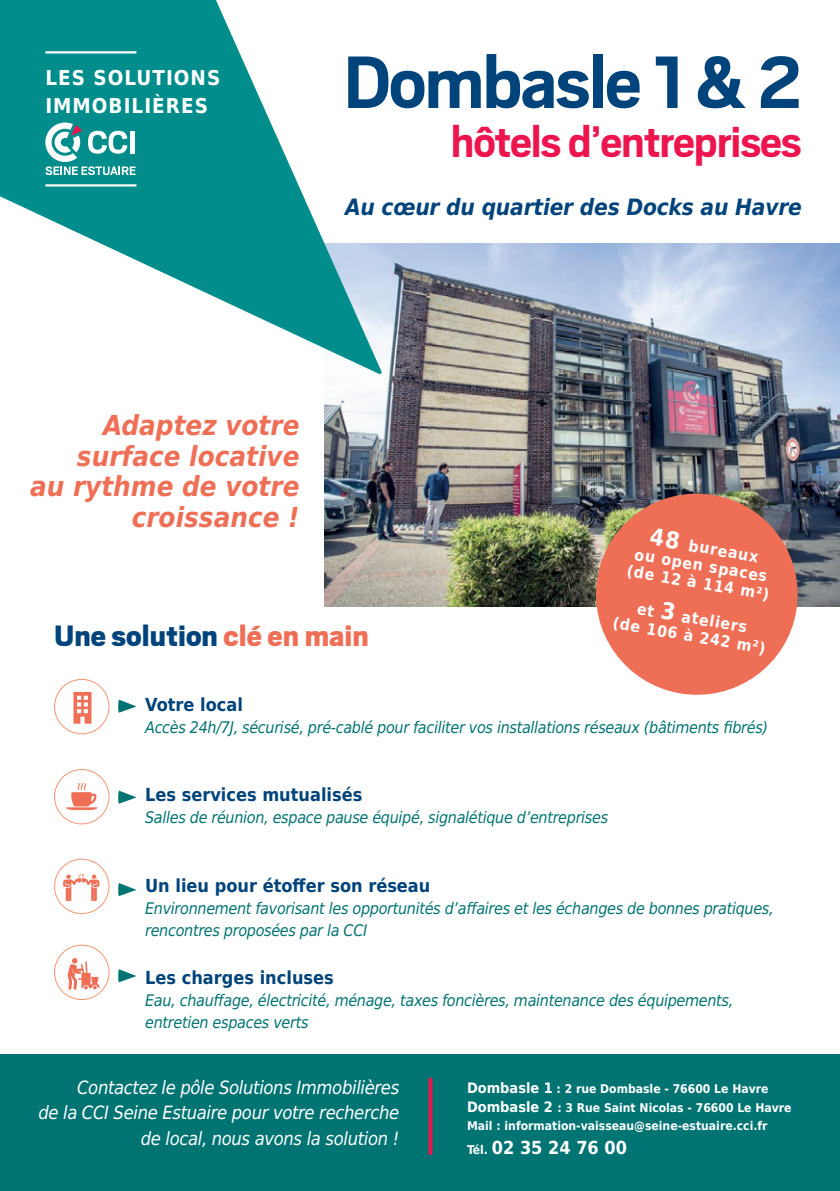
<style>
.page{position:relative;width:840px;height:1191px;background:#fff}
.page>*{position:absolute;margin:0;border:0;box-sizing:border-box;transform-origin:0 0}
.t1{font:700 82.2px "Scout";letter-spacing:-.025em;color:#00447b}
.t2{font:700 49px "Scout";letter-spacing:-.025em;color:#ed154e}
.t3{font:900 32.8px "Scout";color:#00447b}
.t4{font:italic 700 27.6px/30.4px "DejaVu Sans Condensed";color:#ef6f56;text-align:right}
.t5{font:italic 700 22.6px "DejaVu Sans Condensed";letter-spacing:-.01em;color:#00447b}
.t6{font:700 20.4px/27.8px "DejaVu Sans Condensed";letter-spacing:.05em;color:#fff}
.t7{font:italic 18.2px/25.2px "DejaVu Sans Condensed";letter-spacing:-.02em;color:#fff;text-align:right}
.t8{font:700 18px "DejaVu Sans Condensed";color:#00447b}
.t9{font:700 18px "DejaVu Sans Condensed";color:#fff}
.t10{font:italic 16px/22px "DejaVu Sans Condensed";letter-spacing:-.02em;color:#007473}
.t11{font:700 15.8px/17.8px "DejaVu Sans Condensed";color:#fff}
.t12{font:700 12px/18.8px "DejaVu Sans Condensed";color:#fff}
.s1{color:#ef6f56}
.s2{font-size:14.4px}
.s3{font-size:12px}
</style>
<div class="page">
<div style="left:54px;top:858px;width:55px;height:56px;border:1px solid #f69573;border-radius:50%"></div>
<svg style="left:63px;top:873px;width:36px;height:28px"></svg>
<div style="left:0;top:1054px;width:839px;height:137px;background:#007473"></div>
<svg style="left:428px;top:1079px;width:4px;height:74px"></svg>
<svg style="left:118px;top:699px;width:18px;height:14px"></svg>
<svg style="left:118px;top:883px;width:18px;height:13px"></svg>
<svg style="left:118px;top:969px;width:18px;height:13px"></svg>
<div style="left:54px;top:679px;width:55px;height:55px;border:1px solid #f69573;border-radius:50%"></div>
<div style="left:54px;top:944px;width:55px;height:56px;border:1px solid #f69573;border-radius:50%"></div>
<svg style="left:67px;top:958px;width:32px;height:31px"></svg>
<div style="left:54px;top:769px;width:55px;height:55px;border:1px solid #f69573;border-radius:50%"></div>
<svg style="left:118px;top:790px;width:18px;height:13px"></svg>
<svg style="left:66px;top:783px;width:32px;height:27px"></svg>
<img style="left:324px;top:244px;width:515px;height:363px">
<svg style="left:73px;top:692px;width:18px;height:31px"></svg>
<svg style="left:0;top:0;width:381px;height:374px;fill:#008d8b"></svg>
<hr style="left:45px;top:51px;width:91px;height:2px;background:#fff">
<hr style="left:45px;top:184px;width:91px;height:2px;background:#fff">
<svg style="left:45px;top:122px;width:90px;height:53px"></svg>
<svg style="left:588px;top:486px;width:217px;height:209px;fill:#ef6f56"></svg>
<svg style="left:649px;top:527px;width:30px;height:22px"></svg>
<svg style="left:636px;top:605px;width:18px;height:12px"></svg>
<svg style="left:660px;top:601px;width:15px;height:19px"></svg>
<p class="t6" style="left:45px;top:63px;width:176px">LES SOLUTIONS<br>IMMOBILIÈRES</p>
<h1 class="t1" style="left:343px;top:38px;width:461px">Dombasle 1 &amp; 2</h1>
<h2 class="t2" style="left:450px;top:115px;width:352px">hôtels d’entreprises</h2>
<h3 class="t5" style="left:345px;top:190px;width:458px">Au cœur du quartier des Docks au Havre</h3>
<h3 class="t4" style="left:30px;top:410px;width:271px">Adaptez votre surface locative<br>au rythme de votre croissance !</h3>
<h3 class="t3" style="left:54px;top:614px;width:316px">Une solution <span class="s1">clé en main</span></h3>
<p class="t11" style="left:690px;top:536px;width:72px;rotate:10deg">bureaux</p>
<p class="t11" style="left:636px;top:544px;width:136px;rotate:10deg">ou open spaces</p>
<p class="t11" style="left:628px;top:561px;width:145px;rotate:10deg">(de 12 à 114 m²)</p>
<p class="t11" style="left:617px;top:595px;width:156px;text-indent:67px;rotate:10deg">ateliers (de 106 à 242 m²)</p>
<p class="t8" style="left:145px;top:690px;width:99px">Votre local</p>
<p class="t10" style="left:145px;top:716px;width:624px">Accès 24h/7J, sécurisé, pré-cablé pour faciliter vos installations réseaux (bâtiments fibrés)</p>
<p class="t8" style="left:145px;top:780px;width:219px">Les services mutualisés</p>
<p class="t10" style="left:145px;top:806px;width:464px">Salles de réunion, espace pause équipé, signalétique d’entreprises</p>
<p class="t8" style="left:145px;top:871px;width:287px">Un lieu pour étoffer son réseau</p>
<p class="t10" style="left:145px;top:897px;width:629px">Environnement favorisant les opportunités d’affaires et les échanges de bonnes pratiques, rencontres proposées par la CCI</p>
<p class="t8" style="left:145px;top:963px;width:190px">Les charges incluses</p>
<p class="t10" style="left:145px;top:989px;width:589px">Eau, chauffage, électricité, ménage, taxes foncières, maintenance des équipements, entretien espaces verts</p>
<p class="t7" style="left:38px;top:1075px;width:362px">Contactez le pôle Solutions Immobilières<br>de la CCI Seine Estuaire pour votre recherche de local, nous avons la solution !</p>
<p class="t12" style="left:467px;top:1078px;width:326px"><span class="s2">Dombasle 1</span> : 2 rue Dombasle - 76600 Le Havre<br><span class="s2">Dombasle 2</span> : 3 Rue Saint Nicolas - 76600 Le Havre<br>Mail : information-vaisseau@seine-estuaire.cci.fr</p>
<p class="t9" style="left:467px;top:1132px;width:161px"><span class="s3">Tél.</span> 02 35 24 76 00</p>
</div>
